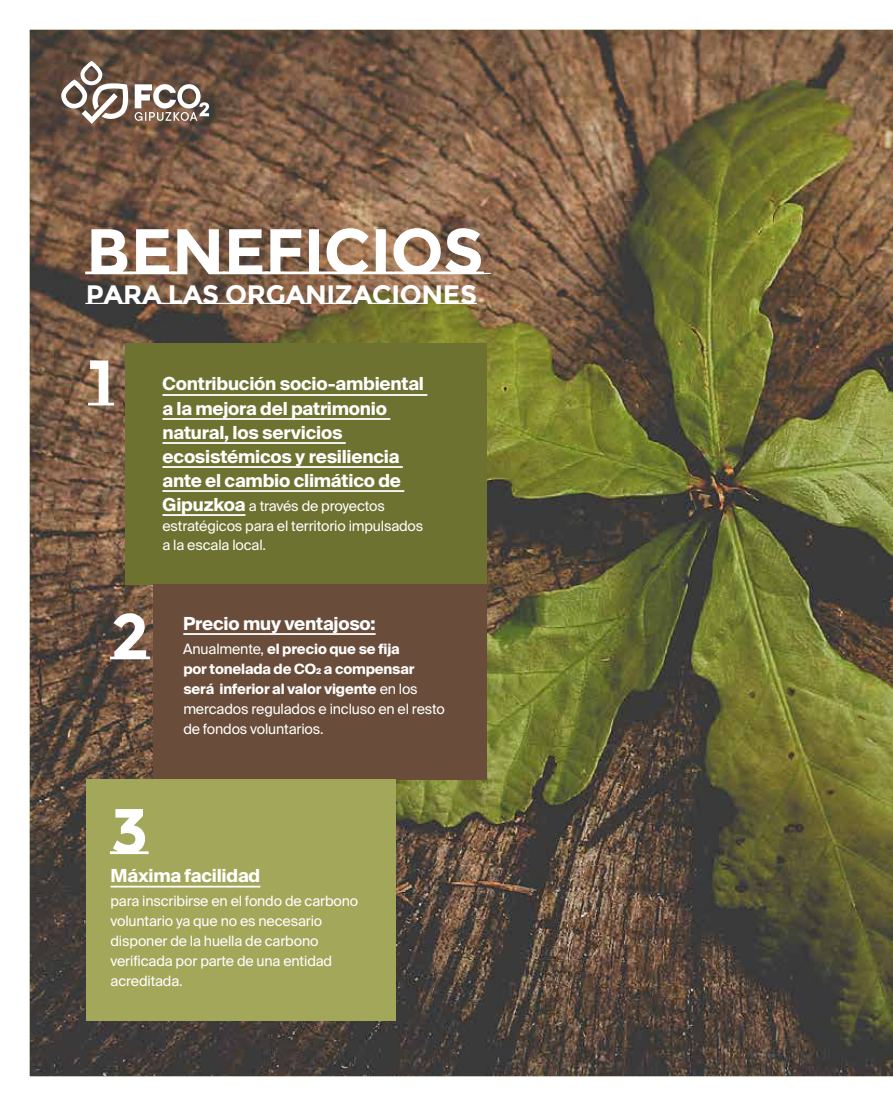
<style>
.page{position:relative;width:893px;height:1106px;background:#fff}
.page>*{position:absolute;margin:0;border:0;box-sizing:border-box;transform-origin:0 0}
.t1{font:700 64.35px "Montserrat Subrayada";letter-spacing:-.015em;color:#fff}
.t2{font:700 26.7px "Montserrat Subrayada";letter-spacing:-.015em;color:#fff}
.t3{font:700 18px/24px "Suisse Intl";letter-spacing:-.01em;color:#fff}
.t4{font:14.25px/20px "Suisse Intl";letter-spacing:-.01em;color:#fff}
.s1{font-weight:700;font-size:18px}
.s2{font-weight:700}
</style>
<div class="page">
<img style="left:30px;top:30px;width:863px;height:1046px">
<div style="left:125px;top:343px;width:362px;height:241px;background:#6d7230"></div>
<div style="left:153px;top:584px;width:334px;height:196px;background:#694c3a"></div>
<div style="left:86px;top:780px;width:309px;height:240px;background:#a3a75a"></div>
<hr style="left:162px;top:394px;width:265px;height:2px;background:#fff">
<hr style="left:162px;top:418px;width:228px;height:2px;background:#fff">
<hr style="left:162px;top:442px;width:184px;height:2px;background:#fff">
<hr style="left:162px;top:466px;width:241px;height:2px;background:#fff">
<hr style="left:162px;top:490px;width:242px;height:2px;background:#fff">
<hr style="left:162px;top:514px;width:83px;height:2px;background:#fff">
<hr style="left:183px;top:633px;width:193px;height:2px;background:#fff">
<hr style="left:111px;top:885px;width:149px;height:2px;background:#fff">
<svg style="left:61px;top:61px;width:148px;height:63px"></svg>
<h1 class="t1" style="left:86px;top:213px;width:399px">BENEFICIOS</h1>
<h2 class="t2" style="left:86px;top:278px;width:393px">PARA LAS ORGANIZACIONES</h2>
<h1 class="t1" style="left:88px;top:344px;width:27px">1</h1>
<p class="t3" style="left:162px;top:372px;width:263px">Contribución socio-ambiental a la mejora del patrimonio natural, los servicios ecosistémicos y resiliencia ante el cambio climático de</p>
<p class="t4" style="left:162px;top:495px;width:262px"><span class="s1">Gipuzkoa</span> a través de proyectos estratégicos para el territorio impulsados a la escala local.</p>
<h1 class="t1" style="left:111px;top:598px;width:40px">2</h1>
<p class="t3" style="left:183px;top:611px;width:194px">Precio muy ventajoso:</p>
<p class="t4" style="left:183px;top:639px;width:263px">Anualmente, <span class="s2">el precio que se fija<br>por tonelada de CO2 a compensar será inferior al valor vigente</span> en los mercados regulados e incluso en el resto de fondos voluntarios.</p>
<h1 class="t1" style="left:111px;top:793px;width:40px">3</h1>
<p class="t3" style="left:111px;top:864px;width:151px">Máxima facilidad</p>
<p class="t4" style="left:111px;top:891px;width:249px">para inscribirse en el fondo de carbono voluntario ya que no es necesario disponer de la huella de carbono verificada por parte de una entidad acreditada.</p>
</div>
